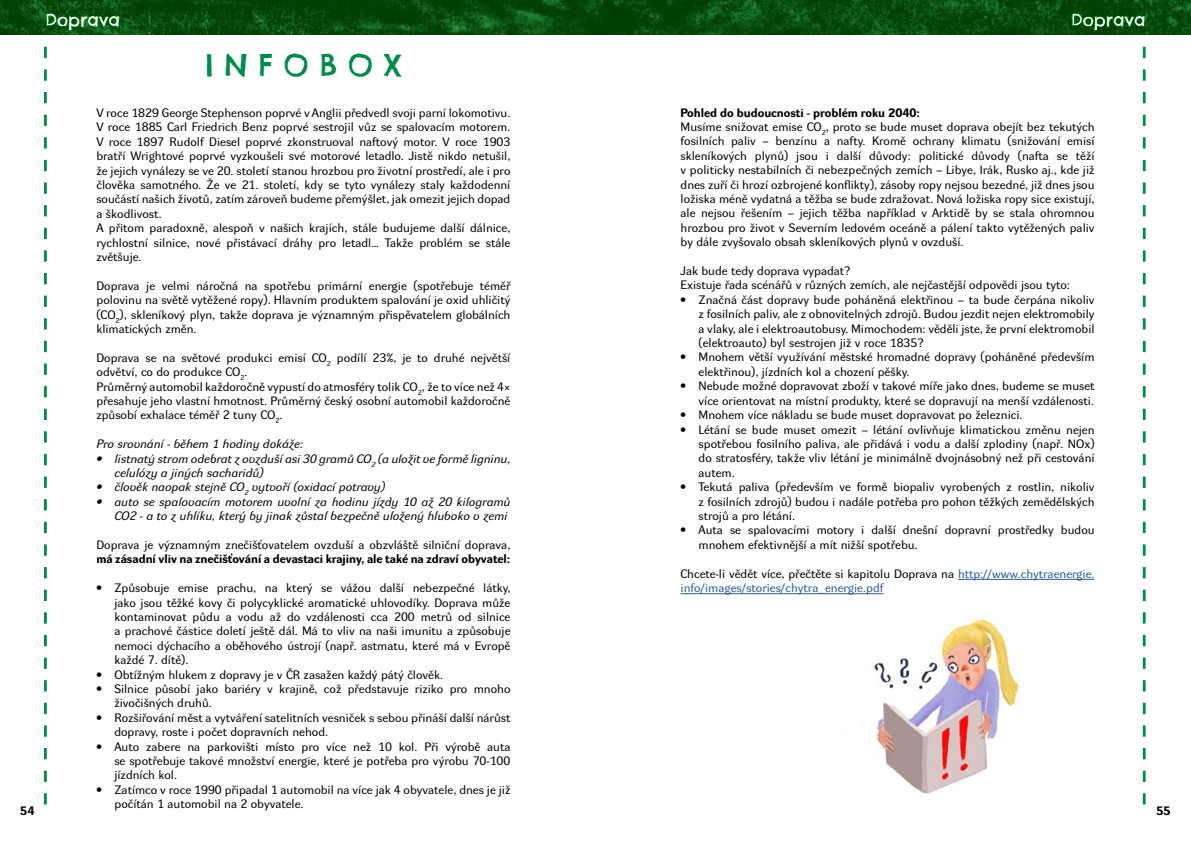
<style>
.page{position:relative;width:1191px;height:842px;background:#fff}
.page>*{position:absolute;margin:0;border:0;box-sizing:border-box;transform-origin:0 0}
.t1{font:30px "Chelsea Market";letter-spacing:.35em;color:#018d49}
.t2{font:17px "Chelsea Market";color:#fff}
.t3{font:12px/14.4px "Dyna Grotesk RE";color:#000}
.t4{font:italic 12px/14.4px "Dyna Grotesk RE";color:#000}
.t5{font:12px/14.4px "Dyna Grotesk RE";color:#275b9b}
.t6{font:700 12px "Dyna Grotesk RE";color:#000}
.s1{font-weight:700}
.s2{color:#000}
</style>
<div class="page">
<img style="left:0;top:0;width:1191px;height:34px">
<hr style="left:958px;top:579px;width:136px;height:1px;background:#275b9b">
<hr style="left:680px;top:593px;width:203px;height:1px;background:#275b9b">
<svg style="left:1142px;top:47px;width:3px;height:757px"></svg>
<svg style="left:44px;top:47px;width:3px;height:757px"></svg>
<img style="left:874px;top:619px;width:146px;height:175px">
<h2 class="t2" style="left:45px;top:9px;width:76px">Doprava</h2>
<h2 class="t2" style="left:1071px;top:9px;width:76px">Doprava</h2>
<h1 class="t1" style="left:205px;top:45px;width:198px">INFOBOX</h1>
<p class="t3" style="left:96px;top:107px;width:415px">V roce 1829 George Stephenson poprvé v Anglii předvedl svoji parní lokomotivu.<br>V roce 1885 Carl Friedrich Benz poprvé sestrojil vůz se spalovacím motorem.<br>V roce 1897 Rudolf Diesel poprvé zkonstruoval naftový motor. V roce 1903 bratří Wrightové poprvé vyzkoušeli své motorové letadlo. Jistě nikdo netušil, že jejich vynálezy se ve 20. století stanou hrozbou pro životní prostředí, ale i pro člověka samotného. Že ve 21. století, kdy se tyto vynálezy staly každodenní součástí našich životů, zatím zároveň budeme přemýšlet, jak omezit jejich dopad a škodlivost.<br>A přitom paradoxně, alespoň v našich krajích, stále budujeme další dálnice, rychlostní silnice, nové přistávací dráhy pro letadl… Takže problém se stále zvětšuje.</p>
<p class="t3" style="left:96px;top:279px;width:415px;text-align:justify">Doprava je velmi náročná na spotřebu primární energie (spotřebuje téměř polovinu na světě vytěžené ropy). Hlavním produktem spalování je oxid uhličitý (CO<sub>2</sub>), skleníkový plyn, takže doprava je významným přispěvatelem globálních klimatických změn.</p>
<p class="t3" style="left:96px;top:351px;width:415px">Doprava se na světové produkci emisí CO<sub>2</sub> podílí 23%, je to druhé největší odvětví, co do produkce CO<sub>2</sub>.<br>Průměrný automobil každoročně vypustí do atmosféry tolik CO<sub>2</sub>, že to více než 4× přesahuje jeho vlastní hmotnost. Průměrný český osobní automobil každoročně způsobí exhalace téměř 2 tuny CO<sub>2</sub>.</p>
<p class="t4" style="left:96px;top:438px;width:208px">Pro srovnání - během 1 hodiny dokáže:</p>
<p class="t4" style="left:114px;top:452px;width:397px;text-indent:-18px">• listnatý strom odebrat z ovzduší asi 30 gramů CO<sub>2</sub> (a uložit ve formě ligninu, celulózy a jiných sacharidů)</p>
<p class="t4" style="left:96px;top:481px;width:290px">• člověk naopak stejně CO<sub>2</sub> vytvoří (oxidací potravy)</p>
<p class="t4" style="left:96px;top:495px;width:415px;text-align:right">• auto se spalovacím motorem uvolní za hodinu jízdy 10 až 20 kilogramů<br>CO2 - a to z uhlíku, který by jinak zůstal bezpečně uložený hluboko v zemi</p>
<p class="t3" style="left:96px;top:539px;width:415px">Doprava je významným znečišťovatelem ovzduší a obzvláště silniční doprava,</p>
<p class="t6" style="left:96px;top:552px;width:415px">má zásadní vliv na znečišťování a devastaci krajiny, ale také na zdraví obyvatel:</p>
<p class="t3" style="left:114px;top:582px;width:397px;text-align:justify;text-indent:-18px">• Způsobuje emise prachu, na který se vážou další nebezpečné látky, jako jsou těžké kovy či polycyklické aromatické uhlovodíky. Doprava může kontaminovat půdu a vodu až do vzdálenosti cca 200 metrů od silnice a prachové částice doletí ještě dál. Má to vliv na naši imunitu a způsobuje nemoci dýchacího a oběhového ústrojí (např. astmatu, které má v Evropě každé 7. dítě).</p>
<p class="t3" style="left:96px;top:668px;width:348px">• Obtížným hlukem z dopravy je v ČR zasažen každý pátý člověk.</p>
<p class="t3" style="left:114px;top:683px;width:397px;text-indent:-18px">• Silnice působí jako bariéry v krajině, což představuje riziko pro mnoho živočišných druhů.</p>
<p class="t3" style="left:114px;top:711px;width:397px;text-indent:-18px">• Rozšiřování měst a vytváření satelitních vesniček s sebou přináší další nárůst dopravy, roste i počet dopravních nehod.</p>
<p class="t3" style="left:114px;top:740px;width:397px;text-align:justify;text-indent:-18px">• Auto zabere na parkovišti místo pro více než 10 kol. Při výrobě auta se spotřebuje takové množství energie, které je potřeba pro výrobu 70-100 jízdních kol.</p>
<p class="t3" style="left:114px;top:783px;width:397px;text-indent:-18px">• Zatímco v roce 1990 připadal 1 automobil na více jak 4 obyvatele, dnes je již počítán 1 automobil na 2 obyvatele.</p>
<p class="t3" style="left:680px;top:106px;width:415px"><span class="s1">Pohled do budoucnosti - problém roku 2040:<br></span>Musíme snižovat emise CO<sub>2</sub>, proto se bude muset doprava obejít bez tekutých fosilních paliv – benzínu a nafty. Kromě ochrany klimatu (snižování emisí skleníkových plynů) jsou i další důvody: politické důvody (nafta se těží v politicky nestabilních či nebezpečných zemích – Libye, Irák, Rusko aj., kde již dnes zuří či hrozí ozbrojené konflikty), zásoby ropy nejsou bezedné, již dnes jsou ložiska méně vydatná a těžba se bude zdražovat. Nová ložiska ropy sice existují, ale nejsou řešením – jejich těžba například v Arktidě by se stala ohromnou hrozbou pro život v Severním ledovém oceáně a pálení takto vytěžených paliv by dále zvyšovalo obsah skleníkových plynů v ovzduší.</p>
<p class="t3" style="left:680px;top:265px;width:390px">Jak bude tedy doprava vypadat?<br>Existuje řada scénářů v různých zemích, ale nejčastější odpovědi jsou tyto:</p>
<p class="t3" style="left:698px;top:294px;width:397px;text-align:justify;text-indent:-18px">• Značná část dopravy bude poháněná elektřinou – ta bude čerpána nikoliv z fosilních paliv, ale z obnovitelných zdrojů. Budou jezdit nejen elektromobily a vlaky, ale i elektroautobusy. Mimochodem: věděli jste, že první elektromobil (elektroauto) byl sestrojen již v roce 1835?</p>
<p class="t3" style="left:698px;top:351px;width:397px;text-indent:-18px">• Mnohem větší využívání městské hromadné dopravy (poháněné především elektřinou), jízdních kol a chození pěšky.</p>
<p class="t3" style="left:680px;top:380px;width:415px;text-align:right">• Nebude možné dopravovat zboží v takové míře jako dnes, budeme se muset více orientovat na místní produkty, které se dopravují na menší vzdálenosti.</p>
<p class="t3" style="left:680px;top:409px;width:343px">• Mnohem více nákladu se bude muset dopravovat po železnici.</p>
<p class="t3" style="left:698px;top:423px;width:397px;text-align:justify;text-indent:-18px">• Létání se bude muset omezit – létání ovlivňuje klimatickou změnu nejen spotřebou fosilního paliva, ale přidává i vodu a další zplodiny (např. NOx) do stratosféry, takže vliv létání je minimálně dvojnásobný než při cestování autem.</p>
<p class="t3" style="left:698px;top:481px;width:397px;text-align:justify;text-indent:-18px">• Tekutá paliva (především ve formě biopaliv vyrobených z rostlin, nikoliv z fosilních zdrojů) budou i nadále potřeba pro pohon těžkých zemědělských strojů a pro létání.</p>
<p class="t3" style="left:698px;top:524px;width:397px;text-indent:-18px">• Auta se spalovacími motory i další dnešní dopravní prostředky budou mnohem efektivnější a mít nižší spotřebu.</p>
<p class="t5" style="left:680px;top:567px;width:415px"><span class="s2">Chcete-li vědět více, přečtěte si kapitolu Doprava na</span> http://www.chytraenergie. info/images/stories/chytra_energie.pdf</p>
<p class="t6" style="left:20px;top:804px;width:16px">54</p>
<p class="t6" style="left:1156px;top:804px;width:16px">55</p>
</div>
